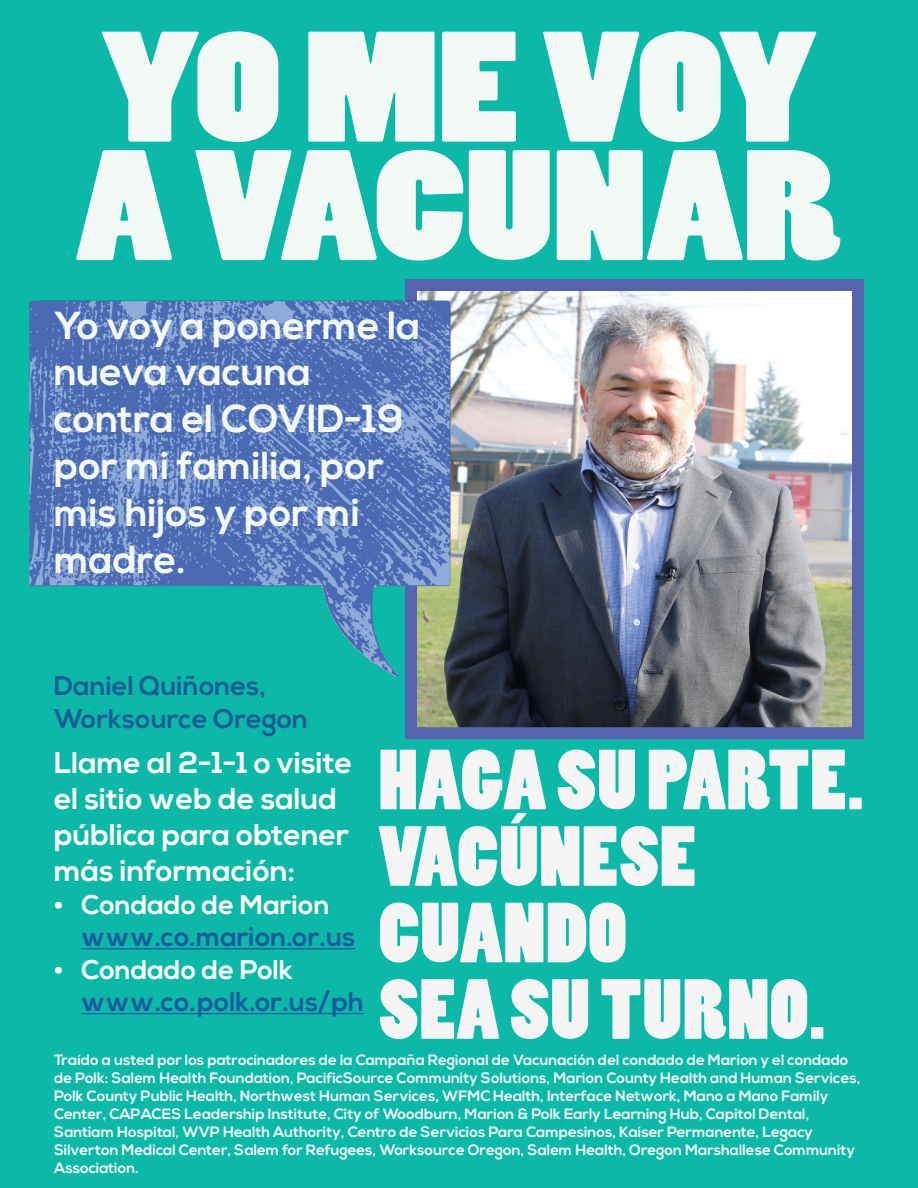
<style>
.page{position:relative;width:918px;height:1188px;background:#0cb9a9}
.page>*{position:absolute;margin:0;border:0;box-sizing:border-box;transform-origin:0 0}
.t1{font:146.7px/118.5px "Poplar Std";letter-spacing:-.01em;color:#f3f9f5;scale:1.33 1}
.t2{font:79.5px "Poplar Std";letter-spacing:.01em;color:#f6f5f6;scale:1.09 1}
.t3{font:700 39px/46.8px "Nexa";color:#f3f9f5}
.t4{font:700 30px/36px "Nexa";color:#fff}
.t5{font:700 27px/32.4px "Nexa";color:#175d9e}
.t6{font:700 27px "Nexa";color:#135f95}
.t7{font:700 15px/18px "Nexa";color:#f3faf6}
.s1{color:#fff}
</style>
<div class="page">
<img style="left:418px;top:292px;width:433px;height:434px">
<div style="left:405px;top:279px;width:459px;height:460px;border:12px solid #5664ae"></div>
<img style="left:18px;top:274px;width:472px;height:423px">
<hr style="left:81px;top:948px;width:274px;height:1px;background:#175d9e">
<hr style="left:81px;top:1013px;width:283px;height:1px;background:#175d9e">
<p class="t1" style="left:76px;top:35px;width:577px">YO ME VOY<br>A VACUNAR</p>
<p class="t3" style="left:54px;top:303px;width:368px">Yo voy a ponerme la nueva vacuna contra el COVID-19 por mi familia, por mis hijos y por mi madre.</p>
<p class="t6" style="left:54px;top:670px;width:214px">Daniel Quiñones,</p>
<p class="t6" style="left:54px;top:703px;width:256px">Worksource Oregon</p>
<p class="t4" style="left:54px;top:746px;width:300px">Llame al 2-1-1 o visite el sitio web de salud pública para obtener más información:</p>
<p class="t5" style="left:81px;top:889px;width:276px;text-indent:-27px"><span class="s1">• Condado de Marion </span>www.co.marion.or.us</p>
<p class="t5" style="left:81px;top:954px;width:285px;text-indent:-27px"><span class="s1">• Condado de Polk </span>www.co.polk.or.us/ph</p>
<p class="t2" style="left:379px;top:736px;width:446px">HAGA SU PARTE.</p>
<p class="t2" style="left:379px;top:813px;width:293px">VACÚNESE</p>
<p class="t2" style="left:379px;top:889px;width:229px">CUANDO</p>
<p class="t2" style="left:379px;top:966px;width:411px">SEA SU TURNO.</p>
<p class="t7" style="left:54px;top:1051px;width:808px">Traído a usted por los patrocinadores de la Campaña Regional de Vacunación del condado de Marion y el condado de Polk: Salem Health Foundation, PacificSource Community Solutions, Marion County Health and Human Services, Polk County Public Health, Northwest Human Services, WFMC Health, Interface Network, Mano a Mano Family Center, CAPACES Leadership Institute, City of Woodburn, Marion &amp; Polk Early Learning Hub, Capitol Dental, Santiam Hospital, WVP Health Authority, Centro de Servicios Para Campesinos, Kaiser Permanente, Legacy Silverton Medical Center, Salem for Refugees, Worksource Oregon, Salem Health, Oregon Marshallese Community Association.</p>
</div>
